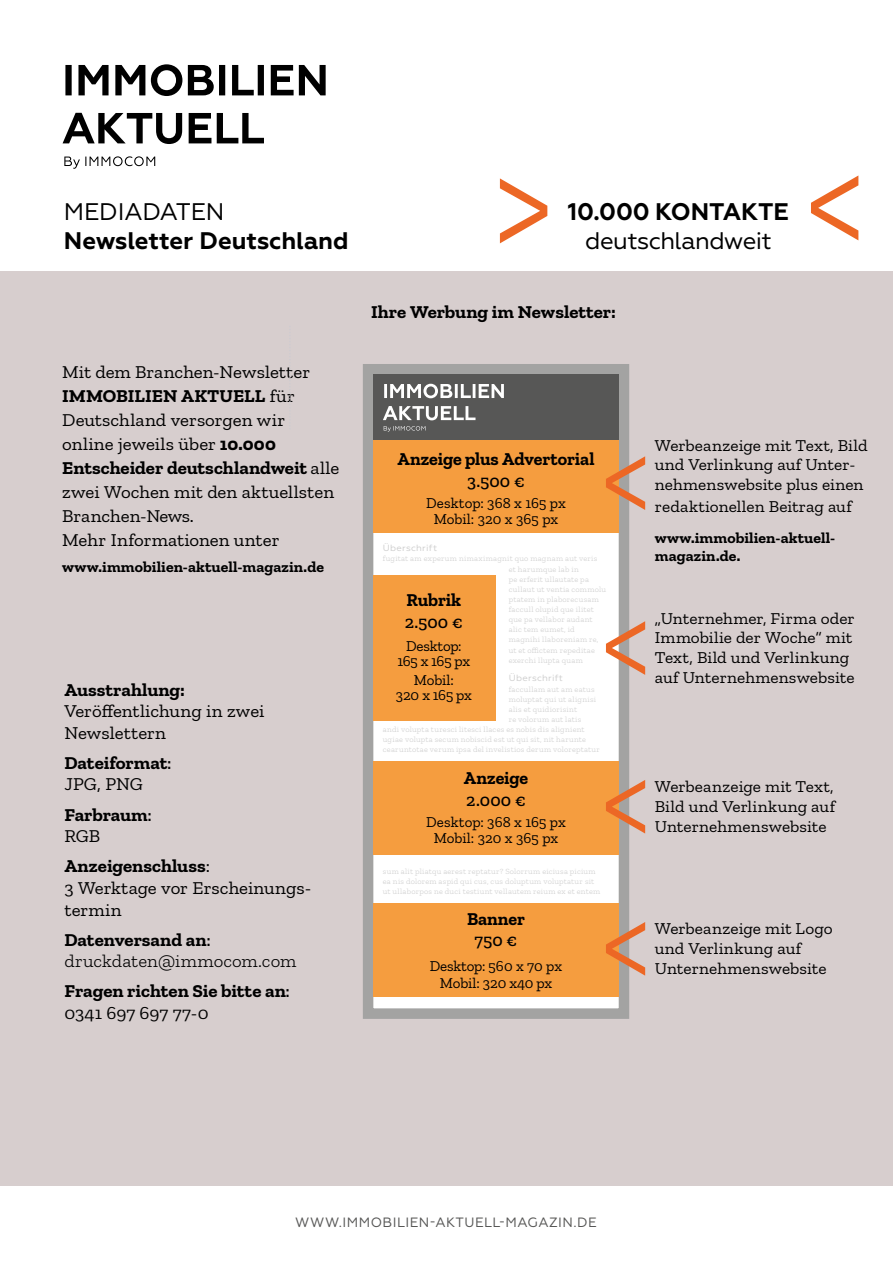
<style>
.page{position:relative;width:893px;height:1263px;background:#fff}
.page>*{position:absolute;margin:0;border:0;box-sizing:border-box;transform-origin:0 0}
.t1{font:700 24px "Geometria";letter-spacing:-.005em;color:#000}
.t2{font:24px "Geometria";letter-spacing:-.02em;color:#000}
.t3{font:18px/24px "Zilla Slab";color:#000;scale:1.05 1}
.t4{font:700 18px/21.6px "Zilla Slab";letter-spacing:-.005em;color:#000;scale:1.05 1}
.t5{font:700 18px "Zilla Slab";letter-spacing:-.005em;color:#000}
.t6{font:300 18px/21.6px "Zilla Slab";letter-spacing:.005em;color:#000;scale:1.05 1}
.t7{font:500 18px "Zilla Slab";color:#000}
.t8{font:16.5px/19.8px "Zilla Slab";letter-spacing:.005em;color:#000;scale:1.05 1}
.t9{font:15px/16.5px "Zilla Slab";letter-spacing:-.005em;color:#000;text-align:center}
.t10{font:700 15px/18px "Zilla Slab";letter-spacing:.005em;color:#000;scale:1.05 1}
.t11{font:13.5px "Geometria";letter-spacing:.035em;color:#575756}
.t12{font:9px "Geometria";letter-spacing:.03em;color:#cfcfcf;scale:1.05 1}
.t13{font:300 7.8px/10.2px "Zilla Slab";letter-spacing:.025em;color:#cfcfcf;scale:1.05 1}
.s1{font-weight:700}
.s2{font-weight:500}
.s3{font-weight:400}
</style>
<div class="page">
<div style="left:0;top:271px;width:893px;height:914px;background:#d7cece"></div>
<svg style="left:363px;top:364px;width:267px;height:655px;background:#e9e8e7"></svg>
<div style="left:373px;top:439px;width:246px;height:94px;background:#f59d3f"></div>
<div style="left:373px;top:761px;width:246px;height:93px;background:#f59d3f"></div>
<div style="left:373px;top:903px;width:246px;height:93px;background:#f59d3f"></div>
<div style="left:373px;top:576px;width:123px;height:145px;background:#f59d3f"></div>
<div style="left:373px;top:374px;width:246px;height:66px;background:#575756"></div>
<svg style="left:384px;top:426px;width:41px;height:6px"></svg>
<svg style="left:383px;top:406px;width:92px;height:14px"></svg>
<svg style="left:384px;top:384px;width:120px;height:14px"></svg>
<svg style="left:606px;top:456px;width:39px;height:54px"></svg>
<svg style="left:606px;top:621px;width:39px;height:54px"></svg>
<svg style="left:606px;top:780px;width:39px;height:53px"></svg>
<svg style="left:606px;top:922px;width:39px;height:54px"></svg>
<svg style="left:500px;top:178px;width:47px;height:65px"></svg>
<svg style="left:811px;top:175px;width:47px;height:65px"></svg>
<svg style="left:64px;top:156px;width:91px;height:13px"></svg>
<svg style="left:63px;top:113px;width:201px;height:31px"></svg>
<svg style="left:65px;top:64px;width:261px;height:32px"></svg>
<h1 class="t2" style="left:64px;top:198px;width:162px">MEDIADATEN</h1>
<h1 class="t1" style="left:64px;top:226px;width:286px">Newsletter Deutschland</h1>
<h2 class="t3" style="left:62px;top:360px;width:265px">Mit dem Branchen-Newsletter<br><span class="s1">IMMOBILIEN AKTUELL</span> für<br>Deutschland versorgen wir online jeweils über <span class="s1">10.000<br>Entscheider deutschlandweit</span> alle zwei Wochen mit den aktuellsten<br>Branchen-News.<br>Mehr Informationen unter</h2>
<h3 class="t10" style="left:62px;top:558px;width:251px">www.immobilien-aktuell-magazin.de</h3>
<h2 class="t4" style="left:64px;top:679px;width:116px">Ausstrahlung:</h2>
<h2 class="t3" style="left:64px;top:700px;width:192px;line-height:21.6px">Veröffentlichung in zwei<br>Newslettern</h2>
<h2 class="t4" style="left:64px;top:752px;width:104px">Dateiformat<span class="s2">:<br></span><span class="s3">JPG, PNG</span></h2>
<h2 class="t4" style="left:64px;top:804px;width:85px">Farbraum<span class="s2">:<br></span><span class="s3">RGB</span></h2>
<h2 class="t3" style="left:64px;top:856px;width:233px;line-height:21.6px"><span class="s1">Anzeigenschluss</span>:<br>3 Werktage vor Erscheinungs-- termin</h2>
<h2 class="t6" style="left:64px;top:929px;width:222px"><span class="s1">Datenversand an</span><span class="s2">: </span>druckdaten@immocom.com</h2>
<h2 class="t4" style="left:64px;top:980px;width:216px">Fragen richten Sie bitte an<span class="s2">:<br></span><span class="s3">0341 697 697 77-0</span></h2>
<h1 class="t1" style="left:568px;top:198px;width:223px">10.000 KONTAKTE</h1>
<h1 class="t2" style="left:585px;top:227px;width:188px">deutschlandweit</h1>
<h2 class="t4" style="left:371px;top:301px;width:234px">Ihre Werbung im Newsletter:</h2>
<h2 class="t5" style="left:397px;top:449px;width:198px">Anzeige plus Advertorial</h2>
<h2 class="t7" style="left:467px;top:471px;width:59px">3.500 €</h2>
<h3 class="t9" style="left:426px;top:494px;width:141px">Desktop: 368 x 165 px<br>Mobil: 320 x 365 px</h3>
<p class="t12" style="left:383px;top:543px;width:53px">Überschrift</p>
<p class="t13" style="left:509px;top:554px;width:94px;text-indent:-126px">fugitat am experum nimaximagnit quo magnam aut veris et harumque lab in<br>pe erferit ullautate pa cullaut ut ventia commolu ptatem in plaborecusam faccull olupid que ilitet que pa vellabor audant alic tem eumet, id magnihi llaboreniam re, ut et offictem repeditae exerchi llupta quam</p>
<p class="t12" style="left:509px;top:673px;width:53px">Überschrift</p>
<p class="t13" style="left:509px;top:684px;width:83px">faccullam aut am eatus</p>
<p class="t13" style="left:509px;top:694px;width:85px">moluptat qui ut alignisi</p>
<p class="t13" style="left:509px;top:704px;width:67px">alis et quidiorisint</p>
<p class="t13" style="left:509px;top:714px;width:70px">re volorum aut latis</p>
<p class="t13" style="left:383px;top:724px;width:194px">andi volupta turesci litesci llaces es nobis dis alignient</p>
<p class="t13" style="left:383px;top:734px;width:195px">ugiae volupta secum nobiscid est ut qui sit, nit harunte</p>
<p class="t13" style="left:383px;top:745px;width:208px">cearuntotae verum ipsa del invelistios derum voloreptatur</p>
<h2 class="t5" style="left:406px;top:590px;width:56px">Rubrik</h2>
<h2 class="t7" style="left:405px;top:611px;width:60px">2.500 €</h2>
<h3 class="t9" style="left:397px;top:639px;width:74px;line-height:15px">Desktop:<br>165 x 165 px</h3>
<h3 class="t9" style="left:396px;top:673px;width:78px;line-height:15px">Mobil:<br>320 x 165 px</h3>
<h2 class="t5" style="left:464px;top:768px;width:66px">Anzeige</h2>
<h2 class="t7" style="left:466px;top:790px;width:61px">2.000 €</h2>
<h3 class="t9" style="left:426px;top:813px;width:141px">Desktop: 368 x 165 px<br>Mobil: 320 x 365 px</h3>
<p class="t13" style="left:383px;top:866px;width:209px">sum alit pliatqu aerest reptatur? Solorrum eiciusa picium ea nis dolorem aspid qui cus, cus doluptum voluptatur sit ut ullaborpos ne duci testiunt vellautem reium ex et entem</p>
<h2 class="t5" style="left:467px;top:908px;width:60px">Banner</h2>
<h2 class="t7" style="left:475px;top:930px;width:44px">750 €</h2>
<h3 class="t9" style="left:430px;top:958px;width:134px">Desktop: 560 x 70 px<br>Mobil: 320 x40 px</h3>
<h3 class="t8" style="left:655px;top:435px;width:204px">Werbeanzeige mit Text, Bild und Verlinkung auf Unter&shy;nehmenswebsite plus einen</h3>
<h3 class="t8" style="left:655px;top:496px;width:189px">redaktionellen Beitrag auf</h3>
<h3 class="t10" style="left:655px;top:529px;width:173px">www.immobilien-aktuell&shy;magazin.de.</h3>
<h3 class="t8" style="left:655px;top:608px;width:192px">„Unternehmer, Firma oder<br>Immobilie der Woche“ mit<br>Text, Bild und Verlinkung auf Unternehmenswebsite</h3>
<h3 class="t8" style="left:655px;top:777px;width:173px;text-align:justify">Werbeanzeige mit Text, Bild und Verlinkung auf Unternehmenswebsite</h3>
<h3 class="t8" style="left:655px;top:919px;width:171px">Werbeanzeige mit Logo und Verlinkung auf<br>Unternehmenswebsite</h3>
<h3 class="t11" style="left:295px;top:1214px;width:303px">WWW.IMMOBILIEN-AKTUELL-MAGAZIN.DE</h3>
</div>
